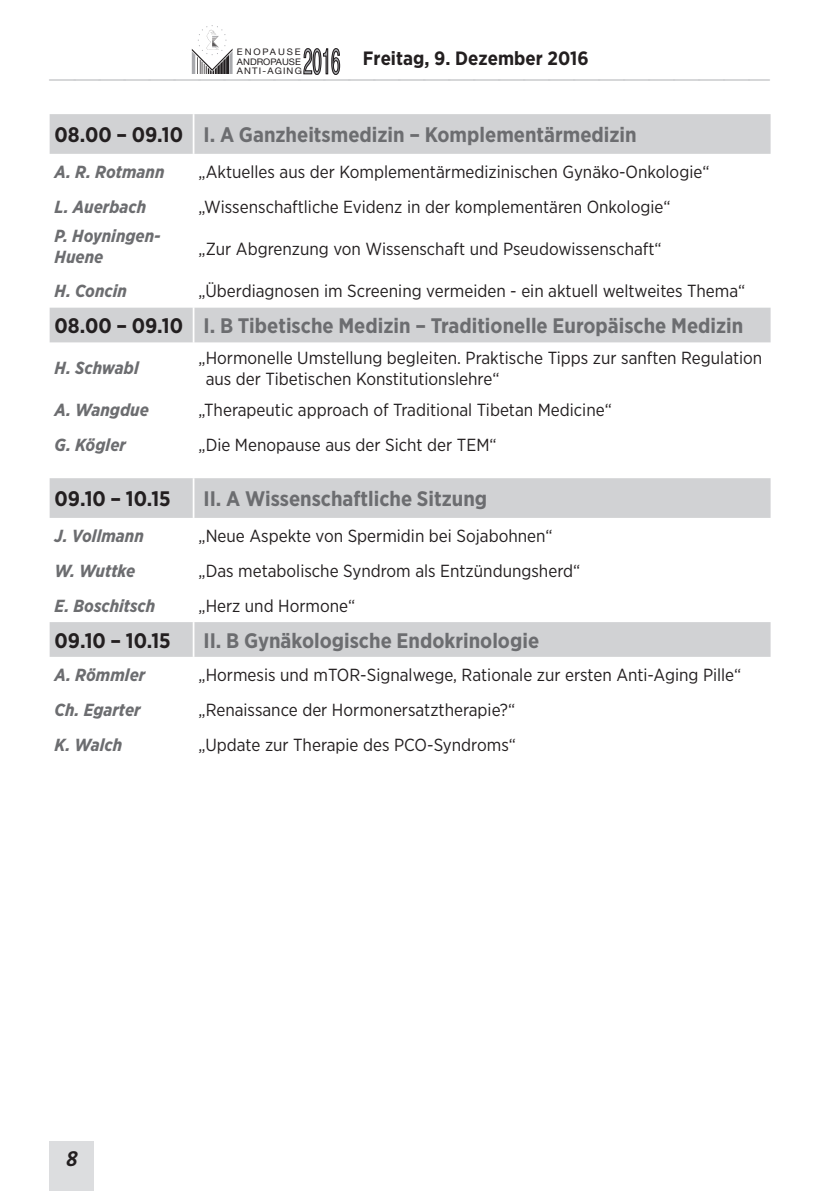
<style>
.page{position:relative;width:819px;height:1191px;background:#fff}
.page>*{position:absolute;margin:0;border:0;box-sizing:border-box;transform-origin:0 0}
.t1{font:35.88px "Helvetica";color:#a8a9ad;scale:.45 1}
.t2{font:700 21px "Gotham Narrow";color:#6c6d70}
.t3{font:700 21px "Gotham Narrow";color:#231f20}
.t4{font:italic 700 21px "The Sans";color:#231f20}
.t5{font:700 19.25px "Gotham Narrow";color:#231f20}
.t6{font:17.5px/21px "Gotham Narrow";color:#231f20}
.t7{font:italic 700 17.5px/21px "Gotham Narrow";color:#6c6d70}
.t8{font:9.1px/9.3px "Helvetica Neue";letter-spacing:.12em;color:#231f20;scale:1.05 1}
.s1{color:#231f20}
</style>
<div class="page">
<div style="left:50px;top:1141px;width:44px;height:50px;background:#dcdddf"></div>
<svg style="left:50px;top:25px;width:719px;height:56px"></svg>
<svg style="left:50px;top:114px;width:720px;height:228px"></svg>
<hr style="left:193px;top:114px;width:1px;height:40px;background:#fff">
<hr style="left:193px;top:154px;width:1px;height:35px;background:#fff">
<hr style="left:193px;top:189px;width:1px;height:34px;background:#fff">
<hr style="left:193px;top:223px;width:1px;height:50px;background:#fff">
<hr style="left:193px;top:273px;width:1px;height:35px;background:#fff">
<hr style="left:193px;top:308px;width:1px;height:34px;background:#fff">
<svg style="left:50px;top:478px;width:720px;height:179px"></svg>
<hr style="left:193px;top:478px;width:1px;height:40px;background:#fff">
<hr style="left:193px;top:518px;width:1px;height:34px;background:#fff">
<hr style="left:193px;top:552px;width:1px;height:35px;background:#fff">
<hr style="left:193px;top:587px;width:1px;height:35px;background:#fff">
<hr style="left:193px;top:622px;width:1px;height:35px;background:#fff">
<h1 class="t1" style="left:303px;top:34px;width:83px">2016</h1>
<p class="t8" style="left:237px;top:47px;width:63px">ENOPAUSE<br>ANDROPAUSE<br>ANTI-AGING</p>
<p class="t5" style="left:363px;top:46px;width:227px">Freitag, 9. Dezember 2016</p>
<p class="t2" style="left:55px;top:121px;width:583px"><span class="s1">08.00 – 09.10</span> I. A Ganzheitsmedizin – Komplementärmedizin</p>
<p class="t7" style="left:55px;top:161px;width:111px">A. R. Rotmann</p>
<p class="t6" style="left:198px;top:161px;width:512px">„Aktuelles aus der Komplementärmedizinischen Gynäko-Onkologie“</p>
<p class="t7" style="left:55px;top:196px;width:93px">L. Auerbach</p>
<p class="t6" style="left:198px;top:196px;width:473px">„Wissenschaftliche Evidenz in der komplementären Onkologie“</p>
<p class="t7" style="left:55px;top:225px;width:108px">P. Hoyningen-<br>Huene</p>
<p class="t6" style="left:198px;top:238px;width:464px">„Zur Abgrenzung von Wissenschaft und Pseudowissenschaft“</p>
<p class="t7" style="left:55px;top:280px;width:74px">H. Concin</p>
<p class="t6" style="left:198px;top:280px;width:548px">„Überdiagnosen im Screening vermeiden - ein aktuell weltweites Thema“</p>
<p class="t2" style="left:55px;top:312px;width:690px"><span class="s1">08.00 – 09.10</span> I. B Tibetische Medizin – Traditionelle Europäische Medizin</p>
<p class="t7" style="left:55px;top:357px;width:86px">H. Schwabl</p>
<p class="t6" style="left:206px;top:347px;width:558px;text-indent:-7px">„Hormonelle Umstellung begleiten. Praktische Tipps zur sanften Regulation aus der Tibetischen Konstitutionslehre“</p>
<p class="t7" style="left:55px;top:400px;width:96px">A. Wangdue</p>
<p class="t6" style="left:198px;top:399px;width:415px">„Therapeutic approach of Traditional Tibetan Medicine“</p>
<p class="t7" style="left:55px;top:434px;width:73px">G. Kögler</p>
<p class="t6" style="left:198px;top:434px;width:299px">„Die Menopause aus der Sicht der TEM“</p>
<p class="t3" style="left:55px;top:485px;width:118px">09.10 – 10.15</p>
<p class="t2" style="left:203px;top:485px;width:285px">II. A Wissenschaftliche Sitzung</p>
<p class="t7" style="left:55px;top:525px;width:91px">J. Vollmann</p>
<p class="t6" style="left:198px;top:525px;width:356px">„Neue Aspekte von Spermidin bei Sojabohnen“</p>
<p class="t7" style="left:55px;top:560px;width:82px">W. Wuttke</p>
<p class="t6" style="left:198px;top:560px;width:383px">„Das metabolische Syndrom als Entzündungsherd“</p>
<p class="t7" style="left:55px;top:595px;width:102px">E. Boschitsch</p>
<p class="t6" style="left:198px;top:595px;width:158px">„Herz und Hormone“</p>
<p class="t3" style="left:55px;top:627px;width:118px">09.10 – 10.15</p>
<p class="t2" style="left:203px;top:627px;width:337px">II. B Gynäkologische Endokrinologie</p>
<p class="t7" style="left:55px;top:664px;width:92px">A. Römmler</p>
<p class="t6" style="left:198px;top:664px;width:544px">„Hormesis und mTOR-Signalwege, Rationale zur ersten Anti-Aging Pille“</p>
<p class="t7" style="left:55px;top:699px;width:88px">Ch. Egarter</p>
<p class="t6" style="left:198px;top:699px;width:318px">„Renaissance der Hormonersatztherapie?“</p>
<p class="t7" style="left:55px;top:734px;width:69px">K. Walch</p>
<p class="t6" style="left:198px;top:733px;width:319px">„Update zur Therapie des PCO-Syndroms“</p>
<p class="t4" style="left:66px;top:1141px;width:13px">8</p>
</div>
